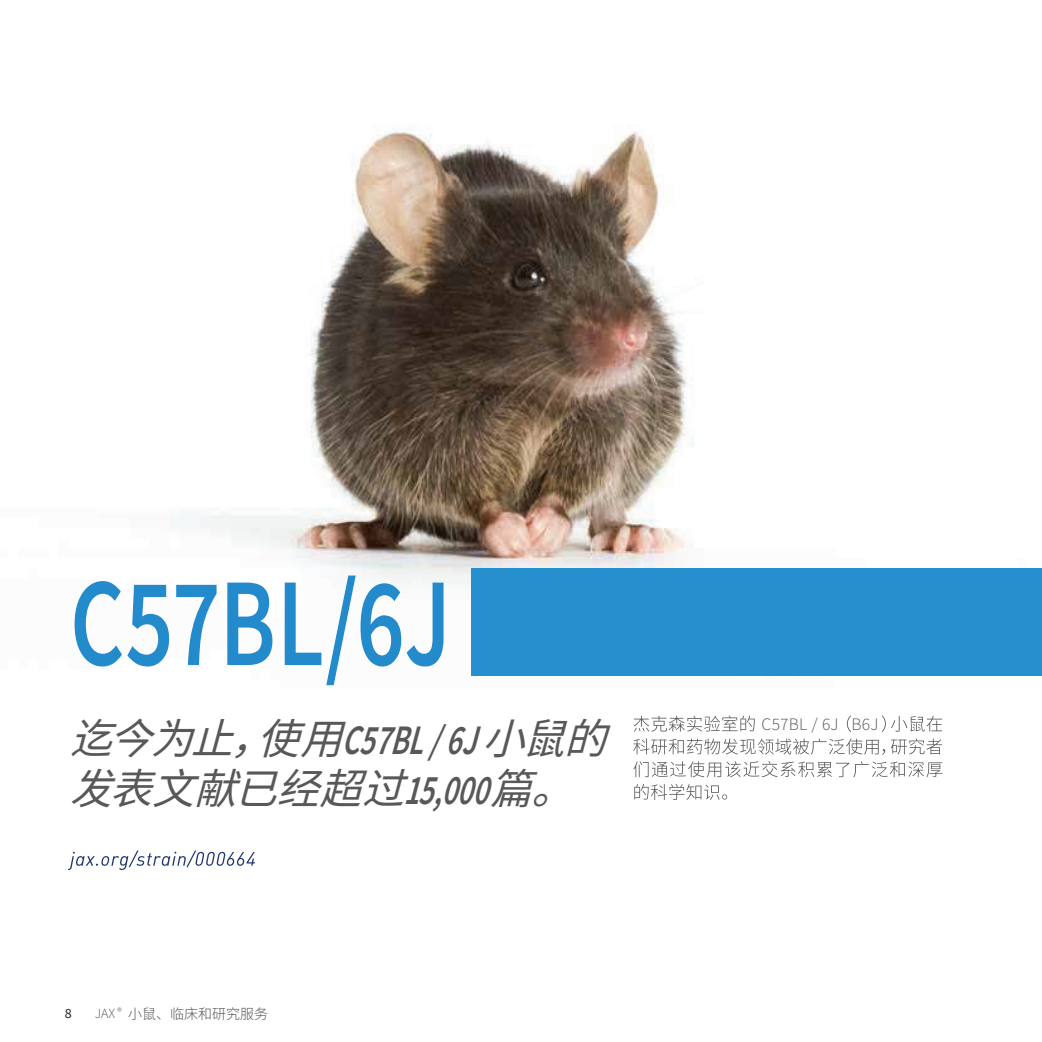
<style>
.page{position:relative;width:1042px;height:1042px;background:#fff}
.page>*{position:absolute;margin:0;border:0;box-sizing:border-box;transform-origin:0 0}
.t1{font:600 126px "Source Sans Pro";letter-spacing:-.005em;color:#238acb;scale:.75 1}
.t2{font:italic 42px/50.4px "Source Han Sans CN";color:#595757}
.t3{font:300 17.5px "Source Sans Pro";letter-spacing:.01em;color:#595757}
.t4{font:300 14px "Source Han Sans CN";color:#57585a}
.t5{font:14px "Source Sans Pro";color:#231f20}
.s1{font-family:"Source Sans Pro";font-weight:600}
.s2{font-family:"Source Sans Pro"}
</style>
<div class="page">
<img style="left:199px;top:128px;width:843px;height:456px">
<svg style="left:634px;top:716px;width:121px;height:16px"></svg>
<svg style="left:847px;top:715px;width:4px;height:17px"></svg>
<svg style="left:881px;top:715px;width:61px;height:17px"></svg>
<svg style="left:633px;top:738px;width:309px;height:17px"></svg>
<svg style="left:633px;top:761px;width:309px;height:16px"></svg>
<svg style="left:634px;top:784px;width:93px;height:16px"></svg>
<svg style="left:68px;top:850px;width:187px;height:20px"></svg>
<div style="left:471px;top:569px;width:571px;height:107px;background:#2690cf"></div>
<h1 class="t1" style="left:70px;top:540px;width:510px">C57BL/6J</h1>
<p class="t2" style="left:70px;top:714px;width:570px">迄今为止，使用<span class="s1">C57BL/6J</span> 小鼠的发表文献已经超过<span class="s1">15, 000</span> 篇。</p>
<p class="t3" style="left:761px;top:714px;width:118px">C57BL / 6J B6J</p>
<p class="t5" style="left:65px;top:1005px;width:8px">8</p>
<p class="t4" style="left:95px;top:1005px;width:175px"><span class="s2">JAX</span> <sup>®</sup> 小鼠、临床和研究服务</p>
</div>
